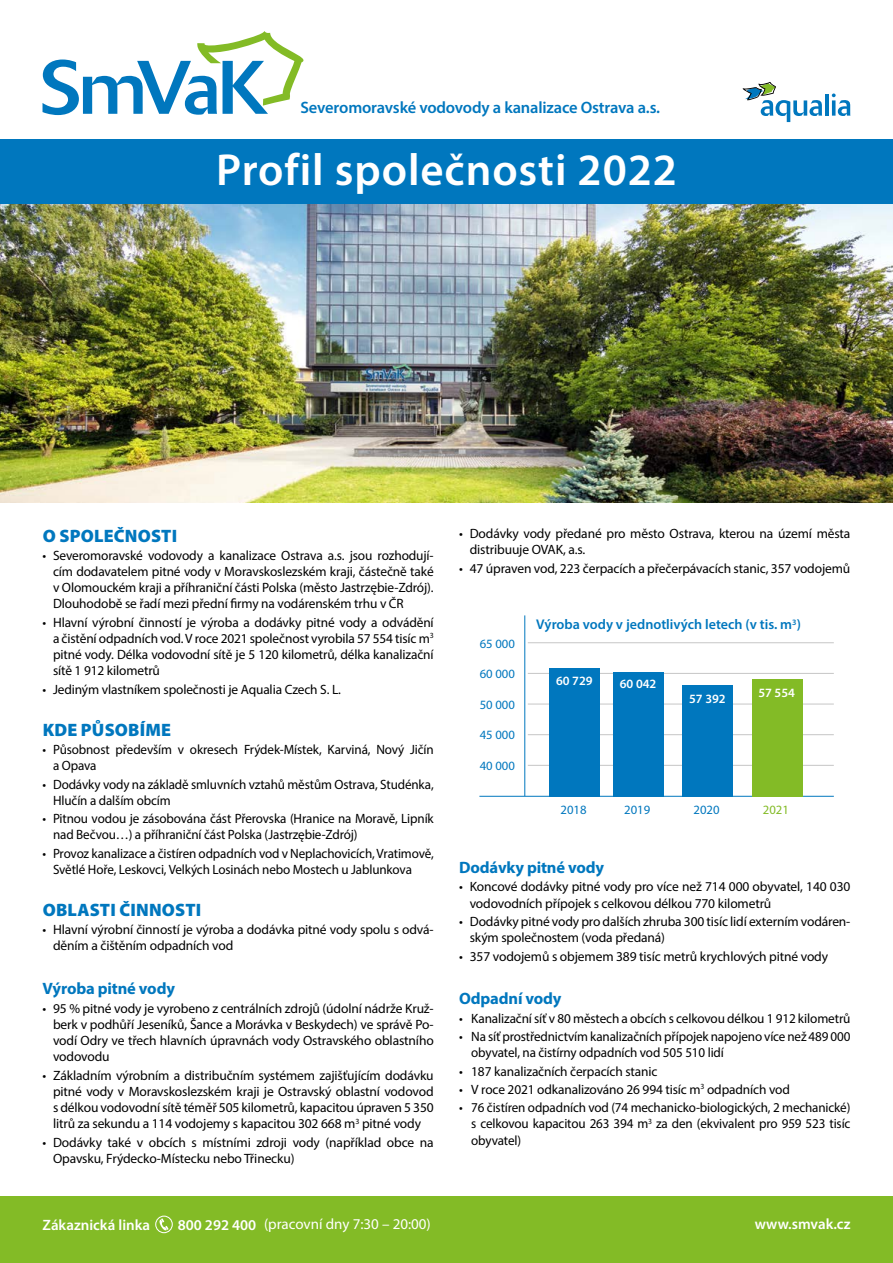
<style>
.page{position:relative;width:893px;height:1263px;background:#fff}
.page>*{position:absolute;margin:0;border:0;box-sizing:border-box;transform-origin:0 0}
.t1{font:600 45px "Myriad Pro";letter-spacing:.02em;color:#fff}
.t2{font:900 18px "Myriad Pro";letter-spacing:.01em;color:#0077be}
.t3{font:600 16.5px "Myriad Pro";letter-spacing:-.01em;color:#0077be}
.t4{font:700 16.5px "Myriad Pro";letter-spacing:-.01em;color:#0077be}
.t5{font:15px "Myriad Pro";color:#fff}
.t6{font:600 15px "Myriad Pro";color:#fff}
.t7{font:600 14.1px "Myriad Pro";color:#0077be}
.t8{font:13.5px/16.2px "Myriad Pro";letter-spacing:-.01em;color:#000}
.t9{font:12.75px "Myriad Pro";color:#0077be}
.t10{font:600 12.75px "Myriad Pro";color:#fff}
.t11{font:12.75px "Myriad Pro";color:#83bb26}
.s1{font-weight:600}
</style>
<div class="page">
<img style="left:0;top:204px;width:893px;height:298px">
<svg style="left:43px;top:31px;width:261px;height:84px"></svg>
<hr style="left:825px;top:94px;width:4px;height:22px;background:#0077be">
<svg style="left:832px;top:94px;width:18px;height:22px"></svg>
<svg style="left:742px;top:82px;width:80px;height:40px"></svg>
<div style="left:0;top:139px;width:893px;height:65px;background:#0077be"></div>
<div style="left:0;top:1197px;width:893px;height:66px;background:#83bb26"></div>
<svg style="left:155px;top:1215px;width:18px;height:18px"></svg>
<hr style="left:524px;top:615px;width:1px;height:181px;background:#0077be">
<hr style="left:479px;top:796px;width:355px;height:1px;background:#0077be">
<hr style="left:528px;top:765px;width:306px;height:1px;background:#c6c6c6">
<hr style="left:528px;top:734px;width:306px;height:1px;background:#c6c6c6">
<hr style="left:528px;top:704px;width:306px;height:1px;background:#c6c6c6">
<hr style="left:528px;top:673px;width:306px;height:1px;background:#c6c6c6">
<hr style="left:528px;top:642px;width:306px;height:1px;background:#c6c6c6">
<div style="left:549px;top:668px;width:51px;height:128px;background:#0077be"></div>
<div style="left:613px;top:672px;width:51px;height:124px;background:#0077be"></div>
<div style="left:682px;top:685px;width:51px;height:111px;background:#0077be"></div>
<div style="left:752px;top:679px;width:50px;height:117px;background:#83bb26"></div>
<p class="t3" style="left:300px;top:97px;width:361px">Severomoravské vodovody a kanalizace Ostrava a.s.</p>
<h1 class="t1" style="left:216px;top:141px;width:462px">Profil společnosti 2022</h1>
<h2 class="t2" style="left:43px;top:523px;width:136px">O SPOLEČNOSTI</h2>
<p class="t8" style="left:53px;top:547px;width:382px;text-align:justify;text-indent:-11px">• Severomoravské vodovody a kanalizace Ostrava a.s. jsou rozhodují&shy;cím dodavatelem pitné vody v Moravskoslezském kraji, částečně také v Olomouckém kraji a příhraniční části Polska (město Jastrzębie-Zdrój).<br>Dlouhodobě se řadí mezi přední firmy na vodárenském trhu v ČR</p>
<p class="t8" style="left:53px;top:614px;width:382px;text-align:justify;text-indent:-11px">• Hlavní výrobní činností je výroba a dodávky pitné vody a odvádění a čistění odpadních vod. V roce 2021 společnost vyrobila 57 554 tisíc m<sup>3 </sup>pitné vody. Délka vodovodní sítě je 5 120 kilometrů, délka kanalizační sítě 1 912 kilometrů</p>
<p class="t8" style="left:43px;top:681px;width:300px">• Jediným vlastníkem společnosti je Aqualia Czech S. L.</p>
<h2 class="t2" style="left:43px;top:718px;width:130px">KDE PŮSOBÍME</h2>
<p class="t8" style="left:53px;top:741px;width:382px;text-indent:-11px">• Působnost především v okresech Frýdek-Místek, Karviná, Nový Jičín a Opava</p>
<p class="t8" style="left:53px;top:776px;width:382px;text-indent:-11px">• Dodávky vody na základě smluvních vztahů městům Ostrava, Studénka,<br>Hlučín a dalším obcím</p>
<p class="t8" style="left:53px;top:810px;width:382px;text-indent:-11px">• Pitnou vodou je zásobována část Přerovska (Hranice na Moravě, Lipník nad Bečvou…) a příhraniční část Polska (Jastrzębie-Zdrój)</p>
<p class="t8" style="left:53px;top:845px;width:382px;text-indent:-11px">• Provoz kanalizace a čistíren odpadních vod v Neplachovicích, Vratimově,<br>Světlé Hoře, Leskovci, Velkých Losinách nebo Mostech u Jablunkova</p>
<h2 class="t2" style="left:43px;top:898px;width:160px">OBLASTI ČINNOSTI</h2>
<p class="t8" style="left:53px;top:921px;width:382px;text-indent:-11px">• Hlavní výrobní činností je výroba a dodávka pitné vody spolu s odvá&shy;děním a čištěním odpadních vod</p>
<p class="t4" style="left:43px;top:978px;width:134px">Výroba pitné vody</p>
<p class="t8" style="left:53px;top:1000px;width:382px;text-align:justify;text-indent:-11px">• 95 % pitné vody je vyrobeno z centrálních zdrojů (údolní nádrže Kruž&shy;berk v podhůří Jeseníků, Šance a Morávka v Beskydech) ve správě Po&shy;vodí Odry ve třech hlavních úpravnách vody Ostravského oblastního vodovodu</p>
<p class="t8" style="left:53px;top:1067px;width:382px;text-align:justify;text-indent:-11px">• Základním výrobním a distribučním systémem zajišťujícím dodávku pitné vody v Moravskoslezském kraji je Ostravský oblastní vodovod s délkou vodovodní sítě téměř 505 kilometrů, kapacitou úpraven 5 350 litrů za sekundu a 114 vodojemy s kapacitou 302 668 m<sup>3</sup> pitné vody</p>
<p class="t8" style="left:53px;top:1134px;width:382px;text-indent:-11px">• Dodávky také v obcích s místními zdroji vody (například obce na<br>Opavsku, Frýdecko-Místecku nebo Třinecku)</p>
<p class="t8" style="left:470px;top:525px;width:382px;text-indent:-11px">• Dodávky vody předané pro město Ostrava, kterou na území města distribuuje OVAK, a.s.</p>
<p class="t8" style="left:459px;top:560px;width:393px">• 47 úpraven vod, 223 čerpacích a přečerpávacích stanic, 357 vodojemů</p>
<p class="t9" style="left:480px;top:636px;width:37px">65 000</p>
<p class="t9" style="left:480px;top:666px;width:37px">60 000</p>
<p class="t9" style="left:480px;top:697px;width:37px">50 000</p>
<p class="t9" style="left:480px;top:727px;width:37px">45 000</p>
<p class="t9" style="left:480px;top:758px;width:37px">40 000</p>
<p class="t7" style="left:536px;top:616px;width:266px">Výroba vody v jednotlivých letech (v tis. m<sup>3</sup>)</p>
<p class="t10" style="left:556px;top:672px;width:38px">60 729</p>
<p class="t10" style="left:620px;top:675px;width:38px">60 042</p>
<p class="t10" style="left:689px;top:690px;width:38px">57 392</p>
<p class="t10" style="left:758px;top:685px;width:38px">57 554</p>
<p class="t9" style="left:560px;top:802px;width:28px">2018</p>
<p class="t9" style="left:624px;top:802px;width:28px">2019</p>
<p class="t9" style="left:694px;top:802px;width:28px">2020</p>
<p class="t11" style="left:763px;top:802px;width:28px">2021</p>
<p class="t4" style="left:459px;top:857px;width:146px">Dodávky pitné vody</p>
<p class="t8" style="left:470px;top:879px;width:382px;text-indent:-11px">• Koncové dodávky pitné vody pro více než 714 000 obyvatel, 140 030 vodovodních přípojek s celkovou délkou 770 kilometrů</p>
<p class="t8" style="left:470px;top:913px;width:382px;text-indent:-11px">• Dodávky pitné vody pro dalších zhruba 300 tisíc lidí externím vodáren&shy;ským společnostem (voda předaná)</p>
<p class="t8" style="left:459px;top:948px;width:370px">• 357 vodojemů s objemem 389 tisíc metrů krychlových pitné vody</p>
<p class="t4" style="left:459px;top:988px;width:104px">Odpadní vody</p>
<p class="t8" style="left:459px;top:1010px;width:393px">• Kanalizační síť v 80 městech a obcích s celkovou délkou 1 912 kilometrů</p>
<p class="t8" style="left:471px;top:1028px;width:381px;text-indent:-12px">• Na síť prostřednictvím kanalizačních přípojek napojeno více než 489 000 obyvatel, na čistírny odpadních vod 505 510 lidí</p>
<p class="t8" style="left:459px;top:1063px;width:200px">• 187 kanalizačních čerpacích stanic</p>
<p class="t8" style="left:459px;top:1081px;width:332px">• V roce 2021 odkanalizováno 26 994 tisíc m<sup>3</sup> odpadních vod</p>
<p class="t8" style="left:471px;top:1099px;width:381px;text-align:justify;text-indent:-12px">• 76 čistíren odpadních vod (74 mechanicko-biologických, 2 mechanické) s celkovou kapacitou 263 394 m<sup>3</sup> za den (ekvivalent pro 959 523 tisíc obyvatel)</p>
<p class="t6" style="left:43px;top:1215px;width:109px">Zákaznická linka</p>
<p class="t5" style="left:178px;top:1215px;width:255px"><span class="s1">800 292 400</span> (pracovní dny 7:30 – 20:00)</p>
<p class="t6" style="left:755px;top:1214px;width:97px">www.smvak.cz</p>
</div>
